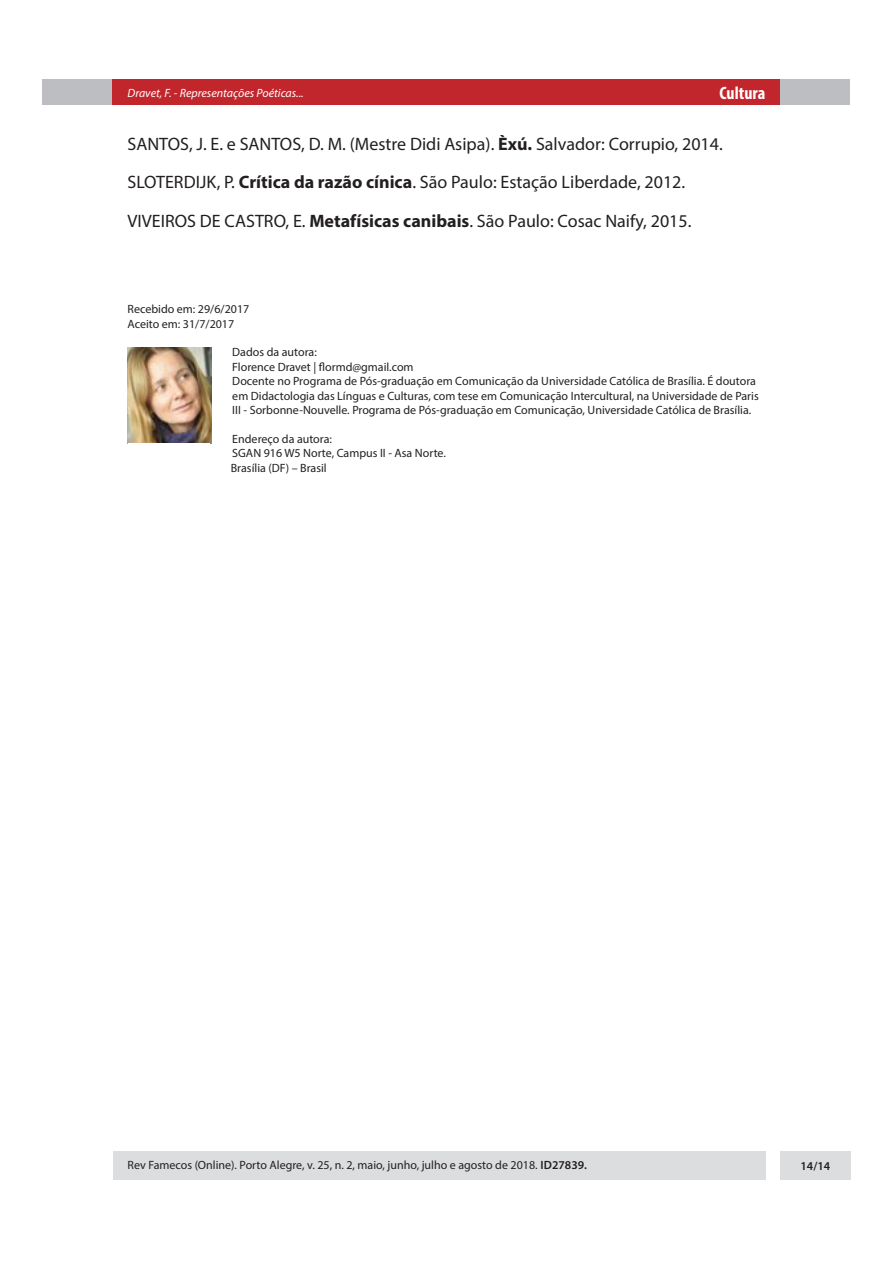
<style>
.page{position:relative;width:893px;height:1263px;background:#fff}
.page>*{position:absolute;margin:0;border:0;box-sizing:border-box;transform-origin:0 0}
.Interna_-_referência{font:18px "Myriad Pro";color:#231f20}
.t1{font:700 condensed 18px "Myriad Pro";color:#fff}
.Interna_-_aceite_e_d{font:12px/14.4px "Myriad Pro";color:#231f20}
.t2{font:italic 12px "Myriad Pro";color:#fff}
.t3{font:600 12px "Myriad Pro";color:#231f20}
.s1{font-weight:700}
.s2{font-weight:600}
</style>
<div class="page">
<div style="left:43px;top:80px;width:807px;height:25px;background:#bcbec2"></div>
<div style="left:113px;top:80px;width:667px;height:25px;background:#c2262d"></div>
<div style="left:780px;top:1151px;width:70px;height:28px;background:#dcddde"></div>
<div style="left:113px;top:1151px;width:652px;height:28px;background:#dcddde"></div>
<img style="left:128px;top:347px;width:83px;height:96px">
<p class="t2" style="left:128px;top:85px;width:178px">Dravet, F. - Representações Poéticas...</p>
<h1 class="t1" style="left:719px;top:82px;width:47px">Cultura</h1>
<p class="Interna_-_referência" style="left:128px;top:132px;width:597px">SANTOS, J. E. e SANTOS, D. M. (Mestre Didi Asipa). <span class="s1">Èxú.</span> Salvador: Corrupio, 2014.</p>
<p class="Interna_-_referência" style="left:128px;top:171px;width:559px">SLOTERDIJK, P. <span class="s1">Crítica da razão cínica</span>. São Paulo: Estação Liberdade, 2012.</p>
<p class="Interna_-_referência" style="left:128px;top:210px;width:565px">VIVEIROS DE CASTRO, E. <span class="s1">Metafísicas canibais</span>. São Paulo: Cosac Naify, 2015.</p>
<p class="Interna_-_aceite_e_d" style="left:128px;top:302px;width:123px">Recebido em: 29/6/2017</p>
<p class="Interna_-_aceite_e_d" style="left:128px;top:316px;width:108px">Aceito em: 31/7/2017</p>
<p class="Interna_-_aceite_e_d" style="left:232px;top:345px;width:86px">Dados da autora:</p>
<p class="Interna_-_aceite_e_d" style="left:232px;top:359px;width:183px">Florence Dravet | flormd@gmail.com</p>
<p class="Interna_-_aceite_e_d" style="left:232px;top:374px;width:528px">Docente no Programa de Pós-graduação em Comunicação da Universidade Católica de Brasília. É doutora em Didactologia das Línguas e Culturas, com tese em Comunicação Intercultural, na Universidade de Paris<br>III - Sorbonne-Nouvelle. Programa de Pós-graduação em Comunicação, Universidade Católica de Brasília.</p>
<p class="Interna_-_aceite_e_d" style="left:232px;top:431px;width:101px">Endereço da autora:</p>
<p class="Interna_-_aceite_e_d" style="left:232px;top:446px;width:215px">SGAN 916 W5 Norte, Campus II - Asa Norte.</p>
<p class="Interna_-_aceite_e_d" style="left:231px;top:460px;width:97px">Brasília (DF) – Brasil</p>
<p class="Interna_-_aceite_e_d" style="left:128px;top:1158px;width:461px">Rev Famecos (Online). Porto Alegre, v. 25, n. 2, maio, junho, julho e agosto de 2018. <span class="s2">ID27839.</span></p>
<p class="t3" style="left:800px;top:1158px;width:31px">14/14</p>
</div>
